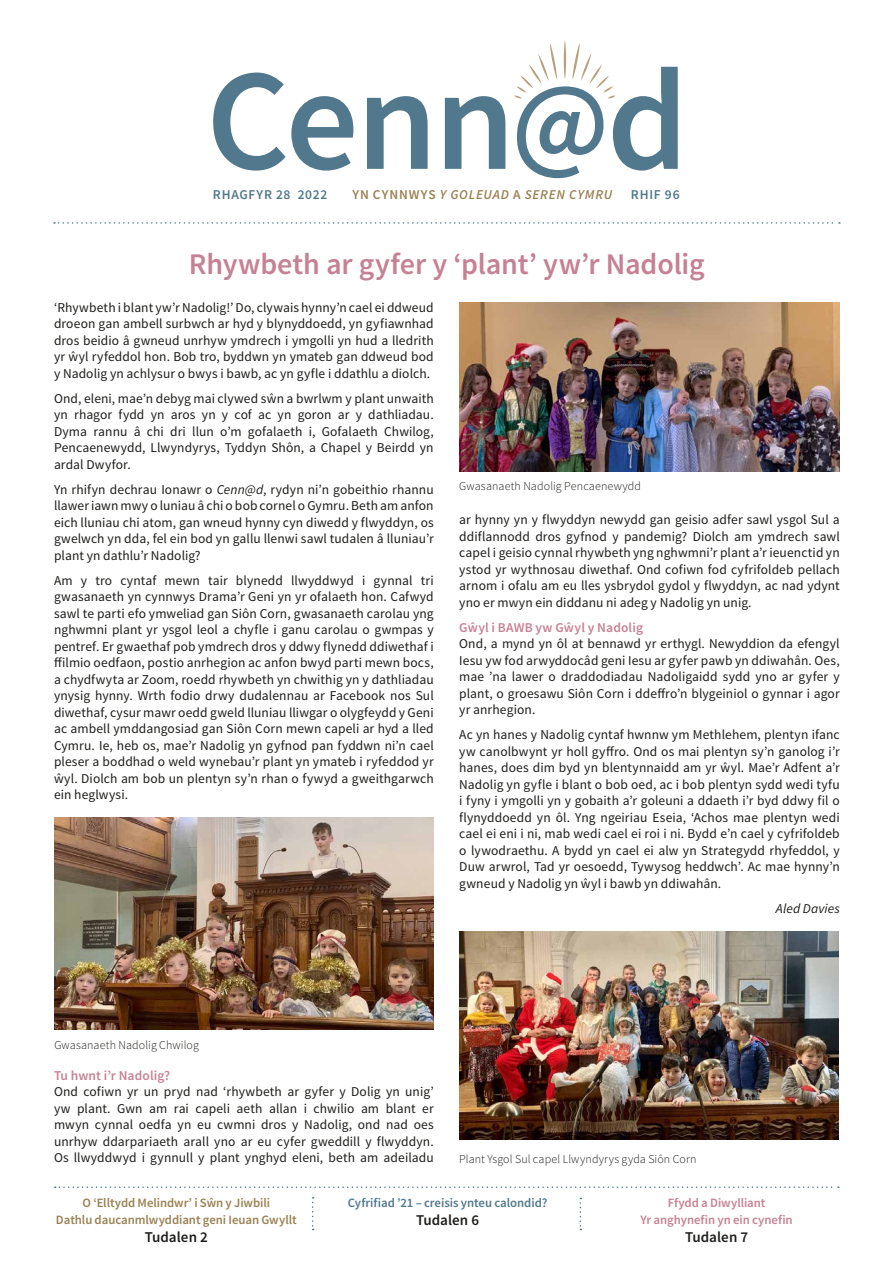
<style>
.page{position:relative;width:893px;height:1263px;background:#fff}
.page>*{position:absolute;margin:0;border:0;box-sizing:border-box;transform-origin:0 0}
.t1{font:600 144.6px "Source Sans Pro";color:#51788c}
.t2{font:600 111.6px "Source Sans Pro";color:#51788c}
.t3{font:600 30px "Source Sans Pro";letter-spacing:-.005em;color:#c68194}
.t4{font:600 15px "Source Sans Pro";letter-spacing:.005em;color:#1d1d1b}
.t5{font:13.5px/16.5px "Source Sans Pro";letter-spacing:.005em;color:#1d1d1b;text-align:justify}
.t6{font:600 13.5px "Source Sans Pro";letter-spacing:.01em;color:#c68194}
.t7{font:italic 600 13.5px "Source Sans Pro";letter-spacing:.06em;color:#9a8153}
.t8{font:600 13.5px "Source Sans Pro";letter-spacing:.06em;color:#51788c}
.t9{font:italic 13.5px "Source Sans Pro";letter-spacing:.005em;color:#1d1d1b}
.t10{font:600 12.75px/17.1px "Source Sans Pro";letter-spacing:-.005em;color:#9a8153;text-align:center}
.t11{font:600 12.75px/17.1px "Source Sans Pro";letter-spacing:-.005em;color:#c68194;text-align:center}
.t12{font:600 12.75px "Source Sans Pro";letter-spacing:-.005em;color:#51788c}
.t13{font:300 12px "Source Sans Pro";letter-spacing:.01em;color:#1d1d1b}
.s1{font-style:normal}
.s2{font-style:italic}
</style>
<div class="page">
<svg style="left:514px;top:43px;width:43px;height:56px"></svg>
<svg style="left:563px;top:40px;width:53px;height:59px"></svg>
<svg style="left:312px;top:1197px;width:2px;height:33px"></svg>
<svg style="left:580px;top:1198px;width:1px;height:32px"></svg>
<svg style="left:55px;top:1186px;width:784px;height:2px"></svg>
<svg style="left:54px;top:222px;width:786px;height:2px"></svg>
<img style="left:54px;top:817px;width:380px;height:213px">
<img style="left:459px;top:302px;width:381px;height:169px">
<img style="left:459px;top:932px;width:380px;height:207px">
<h1 class="t1" style="left:607px;top:30px;width:83px">d</h1>
<p class="t8" style="left:631px;top:186px;width:50px">RHIF 96</p>
<h1 class="t1" style="left:206px;top:30px;width:310px">Cenn</h1>
<p class="t8" style="left:213px;top:186px;width:116px">RHAGFYR 28 2022</p>
<p class="t7" style="left:352px;top:186px;width:262px"><span class="s1">YN CYNNWYS</span> Y GOLEUAD <span class="s1">A</span> SEREN CYMRU</p>
<h2 class="t2" style="left:511px;top:52px;width:99px">@</h2>
<h3 class="t3" style="left:189px;top:245px;width:517px">Rhywbeth ar gyfer y ‘plant’ yw’r Nadolig</h3>
<p class="t5" style="left:54px;top:299px;width:381px">‘Rhywbeth i blant yw’r Nadolig!’ Do, clywais hynny’n cael ei ddweud droeon gan ambell surbwch ar hyd y blynyddoedd, yn gyfiawnhad dros beidio â gwneud unrhyw ymdrech i ymgolli yn hud a lledrith yr ŵyl ryfeddol hon. Bob tro, byddwn yn ymateb gan ddweud bod y Nadolig yn achlysur o bwys i bawb, ac yn gyfle i ddathlu a diolch.</p>
<p class="t5" style="left:54px;top:390px;width:381px">Ond, eleni, mae’n debyg mai clywed sŵn a bwrlwm y plant unwaith yn rhagor fydd yn aros yn y cof ac yn goron ar y dathliadau.<br>Dyma rannu â chi dri llun o’m gofalaeth i, Gofalaeth Chwilog, Pencaenewydd, Llwyndyrys, Tyddyn Shôn, a Chapel y Beirdd yn ardal Dwyfor.</p>
<p class="t5" style="left:54px;top:481px;width:381px">Yn rhifyn dechrau Ionawr o <span class="s2">Cenn@d</span>, rydyn ni’n gobeithio rhannu llawer iawn mwy o luniau â chi o bob cornel o Gymru. Beth am anfon eich lluniau chi atom, gan wneud hynny cyn diwedd y flwyddyn, os gwelwch yn dda, fel ein bod yn gallu llenwi sawl tudalen â lluniau’r plant yn dathlu’r Nadolig?</p>
<p class="t5" style="left:54px;top:572px;width:381px">Am y tro cyntaf mewn tair blynedd llwyddwyd i gynnal tri gwasanaeth yn cynnwys Drama’r Geni yn yr ofalaeth hon. Cafwyd sawl te parti efo ymweliad gan Siôn Corn, gwasanaeth carolau yng nghwmni plant yr ysgol leol a chyfle i ganu carolau o gwmpas y pentref. Er gwaethaf pob ymdrech dros y ddwy flynedd ddiwethaf i ffilmio oedfaon, postio anrhegion ac anfon bwyd parti mewn bocs, a chydfwyta ar Zoom, roedd rhywbeth yn chwithig yn y dathliadau ynysig hynny. Wrth fodio drwy dudalennau ar Facebook nos Sul diwethaf, cysur mawr oedd gweld lluniau lliwgar o olygfeydd y Geni ac ambell ymddangosiad gan Siôn Corn mewn capeli ar hyd a lled Cymru. Ie, heb os, mae’r Nadolig yn gyfnod pan fyddwn ni’n cael pleser a boddhad o weld wynebau’r plant yn ymateb i ryfeddod yr ŵyl. Diolch am bob un plentyn sy’n rhan o fywyd a gweithgarwch ein heglwysi.</p>
<p class="t13" style="left:459px;top:479px;width:183px">Gwasanaeth Nadolig Pencaenewydd</p>
<p class="t5" style="left:459px;top:512px;width:382px">ar hynny yn y flwyddyn newydd gan geisio adfer sawl ysgol Sul a ddiflannodd dros gyfnod y pandemig? Diolch am ymdrech sawl capel i geisio cynnal rhywbeth yng nghwmni’r plant a’r ieuenctid yn ystod yr wythnosau diwethaf. Ond cofiwn fod cyfrifoldeb pellach arnom i ofalu am eu lles ysbrydol gydol y flwyddyn, ac nad ydynt yno er mwyn ein diddanu ni adeg y Nadolig yn unig.</p>
<p class="t6" style="left:459px;top:619px;width:185px">Gŵyl i BAWB yw Gŵyl y Nadolig</p>
<p class="t5" style="left:459px;top:636px;width:382px">Ond, a mynd yn ôl at bennawd yr erthygl. Newyddion da efengyl Iesu yw fod arwyddocâd geni Iesu ar gyfer pawb yn ddiwahân. Oes, mae ’na lawer o draddodiadau Nadoligaidd sydd yno ar gyfer y plant, o groesawu Siôn Corn i ddeffro’n blygeiniol o gynnar i agor yr anrhegion.</p>
<p class="t5" style="left:459px;top:727px;width:382px">Ac yn hanes y Nadolig cyntaf hwnnw ym Methlehem, plentyn ifanc yw canolbwynt yr holl gyffro. Ond os mai plentyn sy’n ganolog i’r hanes, does dim byd yn blentynnaidd am yr ŵyl. Mae’r Adfent a’r Nadolig yn gyfle i blant o bob oed, ac i bob plentyn sydd wedi tyfu i fyny i ymgolli yn y gobaith a’r goleuni a ddaeth i’r byd ddwy fil o flynyddoedd yn ôl. Yng ngeiriau Eseia, ‘Achos mae plentyn wedi cael ei eni i ni, mab wedi cael ei roi i ni. Bydd e’n cael y cyfrifoldeb o lywodraethu. A bydd yn cael ei alw yn Strategydd rhyfeddol, y Duw arwrol, Tad yr oesoedd, Tywysog heddwch’. Ac mae hynny’n gwneud y Nadolig yn ŵyl i bawb yn ddiwahân.</p>
<p class="t9" style="left:776px;top:900px;width:65px">Aled Davies</p>
<p class="t13" style="left:54px;top:1037px;width:146px">Gwasanaeth Nadolig Chwilog</p>
<p class="t6" style="left:54px;top:1066px;width:118px">Tu hwnt i’r Nadolig?</p>
<p class="t5" style="left:54px;top:1083px;width:381px">Ond cofiwn yr un pryd nad ‘rhywbeth ar gyfer y Dolig yn unig’ yw plant. Gwn am rai capeli aeth allan i chwilio am blant er mwyn cynnal oedfa yn eu cwmni dros y Nadolig, ond nad oes unrhyw ddarpariaeth arall yno ar eu cyfer gweddill y flwyddyn.<br>Os llwyddwyd i gynnull y plant ynghyd eleni, beth am adeiladu</p>
<p class="t13" style="left:459px;top:1151px;width:239px">Plant Ysgol Sul capel Llwyndyrys gyda Siôn Corn</p>
<p class="t10" style="left:56px;top:1194px;width:242px">O ‘Elltydd Melindwr’ i Sŵn y Jiwbili<br>Dathlu daucanmlwyddiant geni Ieuan Gwyllt</p>
<p class="t4" style="left:145px;top:1228px;width:65px">Tudalen 2</p>
<p class="t12" style="left:348px;top:1194px;width:201px">Cyfrifiad ’21 – creisis ynteu calondid?</p>
<p class="t4" style="left:416px;top:1211px;width:65px">Tudalen 6</p>
<p class="t11" style="left:641px;top:1194px;width:154px">Ffydd a Diwylliant<br>Yr anghynefin yn ein cynefin</p>
<p class="t4" style="left:685px;top:1228px;width:65px">Tudalen 7</p>
</div>
